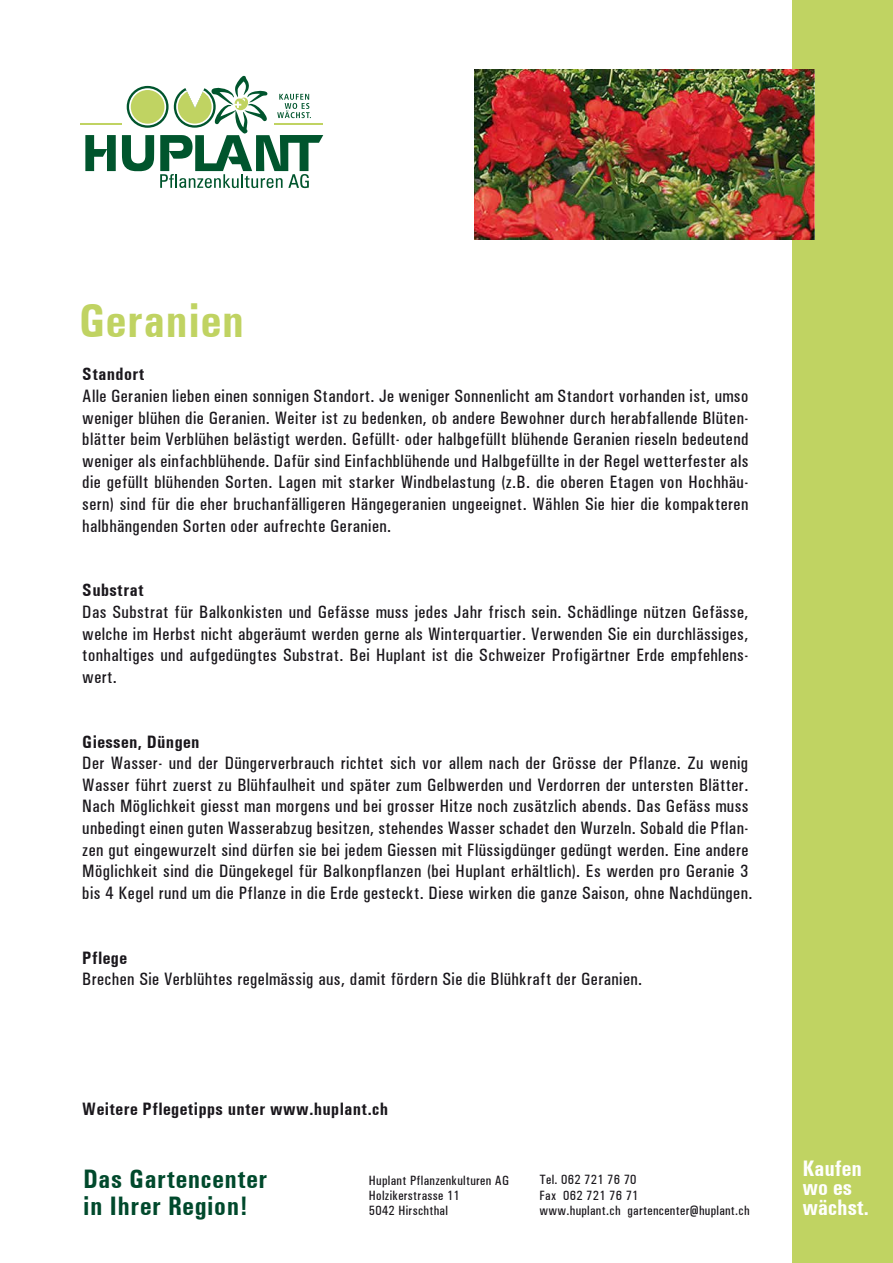
<style>
.page{position:relative;width:893px;height:1263px;background:#fff}
.page>*{position:absolute;margin:0;border:0;box-sizing:border-box;transform-origin:0 0}
.t1{font:700 condensed 48px "Univers";letter-spacing:.015em;color:#c0d362}
.t2{font:700 condensed 26.7px/26.7px "Univers";letter-spacing:.025em;color:#00492c}
.t3{font:700 condensed 22.5px/19.5px "Univers";color:#fff}
.t4{font:500 condensed 18px/21.6px "Univers";letter-spacing:.025em;color:#1a171c;text-align:justify}
.t5{font:700 condensed 18px "Univers";letter-spacing:.025em;color:#1a171c}
.t6{font:500 condensed 13.5px/15px "Univers";letter-spacing:.025em;color:#1a171c}
</style>
<div class="page">
<div style="left:792px;top:0;width:101px;height:1263px;background:#c0d362"></div>
<div style="left:80px;top:122px;width:43px;height:3px;background:#a7a8aa;border:2px solid #fff"></div>
<hr style="left:80px;top:123px;width:42px;height:1px;background:#c0d362">
<svg style="left:84px;top:75px;width:240px;height:114px"></svg>
<img style="left:474px;top:70px;width:341px;height:169px">
<h1 class="t1" style="left:79px;top:292px;width:167px">Geranien</h1>
<p class="t5" style="left:82px;top:364px;width:64px">Standort</p>
<p class="t4" style="left:82px;top:385px;width:668px">Alle Geranien lieben einen sonnigen Standort. Je weniger Sonnenlicht am Standort vorhanden ist, umso weniger blühen die Geranien. Weiter ist zu bedenken, ob andere Bewohner durch herabfallende Blüten&shy;blätter beim Verblühen belästigt werden. Gefüllt- oder halbgefüllt blühende Geranien rieseln bedeutend weniger als einfachblühende. Dafür sind Einfachblühende und Halbgefüllte in der Regel wetterfester als die gefüllt blühenden Sorten. Lagen mit starker Windbelastung (z.B. die oberen Etagen von Hochhäu&shy;sern) sind für die eher bruchanfälligeren Hängegeranien ungeeignet. Wählen Sie hier die kompakteren halbhängenden Sorten oder aufrechte Geranien.</p>
<p class="t5" style="left:82px;top:580px;width:63px">Substrat</p>
<p class="t4" style="left:82px;top:601px;width:668px">Das Substrat für Balkonkisten und Gefässe muss jedes Jahr frisch sein. Schädlinge nützen Gefässe, welche im Herbst nicht abgeräumt werden gerne als Winterquartier. Verwenden Sie ein durchlässiges, tonhaltiges und aufgedüngtes Substrat. Bei Huplant ist die Schweizer Profigärtner Erde empfehlens&shy;wert.</p>
<p class="t5" style="left:82px;top:731px;width:119px">Giessen, Düngen</p>
<p class="t4" style="left:82px;top:752px;width:672px;text-align:left">Der Wasser- und der Düngerverbrauch richtet sich vor allem nach der Grösse der Pflanze. Zu wenig Wasser führt zuerst zu Blühfaulheit und später zum Gelbwerden und Verdorren der untersten Blätter.<br>Nach Möglichkeit giesst man morgens und bei grosser Hitze noch zusätzlich abends. Das Gefäss muss unbedingt einen guten Wasserabzug besitzen, stehendes Wasser schadet den Wurzeln. Sobald die Pflan&shy;zen gut eingewurzelt sind dürfen sie bei jedem Giessen mit Flüssigdünger gedüngt werden. Eine andere Möglichkeit sind die Düngekegel für Balkonpflanzen (bei Huplant erhältlich). Es werden pro Geranie 3 bis 4 Kegel rund um die Pflanze in die Erde gesteckt. Diese wirken die ganze Saison, ohne Nachdüngen.</p>
<p class="t5" style="left:82px;top:947px;width:46px">Pflege</p>
<p class="t4" style="left:82px;top:968px;width:561px">Brechen Sie Verblühtes regelmässig aus, damit fördern Sie die Blühkraft der Geranien.</p>
<p class="t5" style="left:82px;top:1098px;width:307px">Weitere Pflegetipps unter www.huplant.ch</p>
<h2 class="t2" style="left:83px;top:1165px;width:186px">Das Gartencenter in Ihrer Region!</h2>
<p class="t6" style="left:539px;top:1172px;width:212px">Tel. 062 721 76 70<br>Fax 062 721 76 71<br>www.huplant.ch gartencenter@huplant.ch</p>
<p class="t6" style="left:369px;top:1172px;width:142px">Huplant Pflanzenkulturen AG<br>Holzikerstrasse 11<br>5042 Hirschthal</p>
<p class="t3" style="left:802px;top:1158px;width:68px">Kaufen wo es wächst.</p>
</div>
